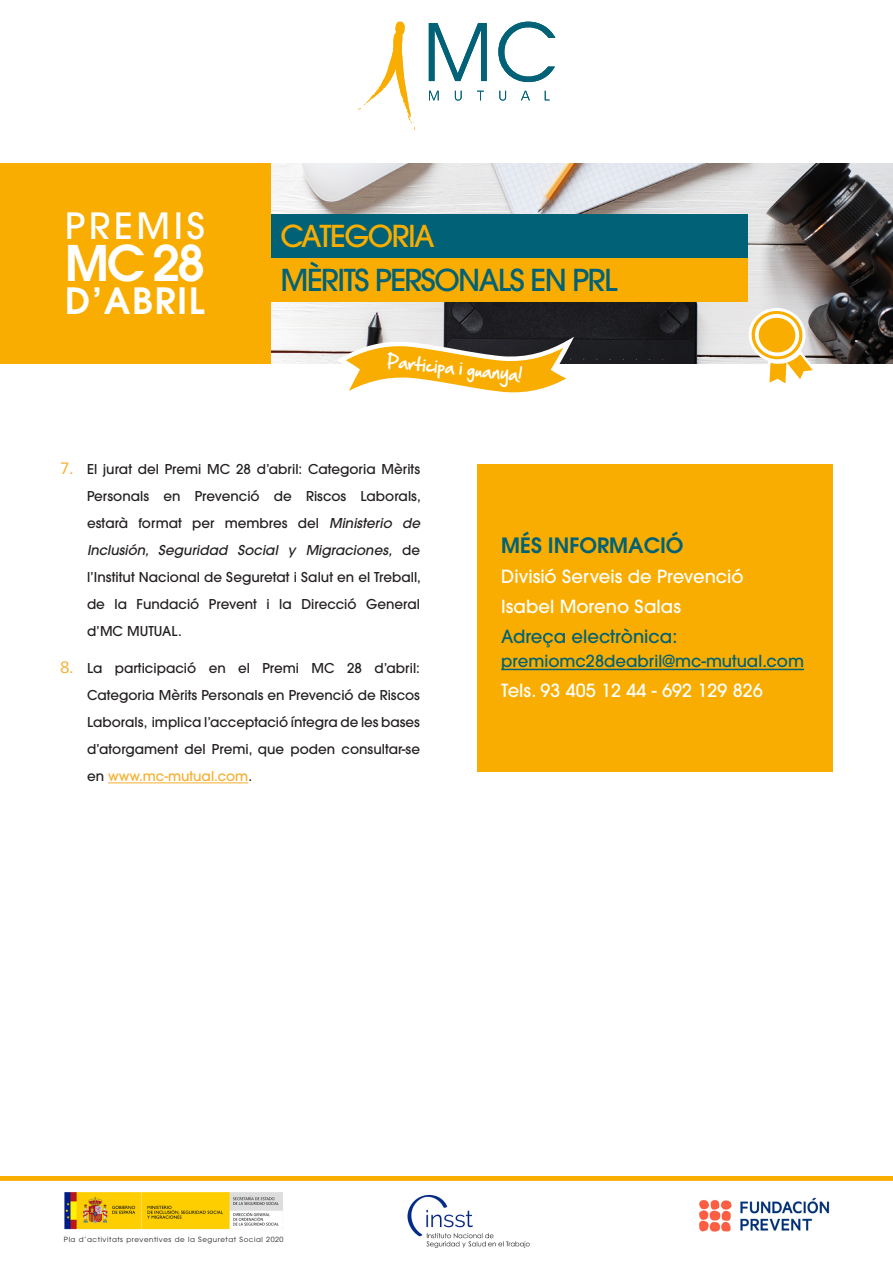
<style>
.page{position:relative;width:893px;height:1263px;background:#fff}
.page>*{position:absolute;margin:0;border:0;box-sizing:border-box;transform-origin:0 0}
.t1{font:600 48.75px "ITC Avant Garde Std";color:#fff}
.t2{font:600 36px "ITC Avant Garde Std";letter-spacing:.045em;color:#fff}
.t3{font:500 36px "ITC Avant Garde Std";letter-spacing:.1em;color:#fff}
.t4{font:500 30px "ITC Avant Garde Std";letter-spacing:-.05em;color:#016176}
.t5{font:500 30px "ITC Avant Garde Std";letter-spacing:-.05em;color:#f9ad00}
.Texto_normal{font:600 21px "ITC Avant Garde Std";color:#016176}
.Texto_normal-2{font:500 18px "ITC Avant Garde Std";color:#fff}
.Texto_normal-3{font:500 18px "ITC Avant Garde Std";color:#016176}
.Texto_normal-4{font:500 16.5px "ITC Avant Garde Std";color:#016176}
.t6{font:15.75px "Hand Of Sean";color:#fff}
.t7{font:500 13.5px/27px "ITC Avant Garde Std";color:#231f20}
.t8{font:7.05px "ITC Avant Garde Pro";letter-spacing:.075em;color:#231f20}
.s1{font-family:"Frutiger Neue LT Pro";font-weight:400;font-size:16.5px;color:#f6af31}
.s2{font-style:italic}
.s3{color:#f6af31}
</style>
<div class="page">
<img style="left:270px;top:164px;width:623px;height:200px">
<div style="left:270px;top:258px;width:477px;height:43px;background:#f9ad00"></div>
<div style="left:270px;top:215px;width:477px;height:43px;background:#016176"></div>
<svg style="left:332px;top:336px;width:250px;height:57px"></svg>
<svg style="left:358px;top:22px;width:58px;height:108px"></svg>
<svg style="left:498px;top:22px;width:57px;height:60px"></svg>
<svg style="left:455px;top:91px;width:7px;height:10px"></svg>
<svg style="left:477px;top:91px;width:7px;height:9px"></svg>
<svg style="left:499px;top:91px;width:7px;height:10px"></svg>
<svg style="left:521px;top:91px;width:9px;height:9px"></svg>
<svg style="left:545px;top:91px;width:5px;height:9px"></svg>
<svg style="left:429px;top:23px;width:58px;height:58px"></svg>
<svg style="left:429px;top:91px;width:10px;height:9px"></svg>
<svg style="left:747px;top:306px;width:73px;height:78px"></svg>
<div style="left:0;top:163px;width:270px;height:201px;background:#f9ad00"></div>
<div style="left:0;top:1176px;width:893px;height:5px;background:#f9ad00"></div>
<img style="left:407px;top:1194px;width:123px;height:54px">
<img style="left:699px;top:1197px;width:131px;height:35px">
<img style="left:64px;top:1192px;width:219px;height:38px">
<hr style="left:108px;top:783px;width:140px;height:1px;background:#f6af31">
<div style="left:477px;top:464px;width:356px;height:307px;background:#f9ad00"></div>
<hr style="left:501px;top:669px;width:303px;height:1px;background:#016176">
<h2 class="t3" style="left:65px;top:203px;width:141px">PREMIS</h2>
<h1 class="t1" style="left:65px;top:231px;width:141px">MC 28</h1>
<h2 class="t2" style="left:65px;top:278px;width:141px">D’ABRIL</h2>
<h3 class="t5" style="left:280px;top:217px;width:156px">CATEGORIA</h3>
<h3 class="t4" style="left:280px;top:261px;width:339px">MÈRITS PERSONALS EN PRL</h3>
<p class="t6" style="left:388px;top:346px;width:137px;rotate:6deg">Participa i guanya!</p>
<p class="t7" style="left:87px;top:455px;width:338px;text-indent:-27px"><span class="s1">7.</span> El jurat del Premi MC 28 d’abril: Categoria Mèrits Personals en Prevenció de Riscos Laborals, estarà format per membres del <span class="s2">Ministerio de Inclusión, Seguridad Social y Migraciones,</span> d e l’Institut Nacional de Seguretat i Salut en el Treball, de la Fundació Prevent i la Direcció General d’MC MUTUAL.</p>
<p class="t7" style="left:87px;top:654px;width:335px;text-align:justify;text-indent:-27px"><span class="s1">8.</span> La participació en el Premi MC 28 d’abril:<br>Categoria Mèrits Personals en Prevenció de Riscos Laborals, implica l’acceptació íntegra de les bases d’atorgament del Premi, que poden consultar-se en <span class="s3">www.mc-mutual.com</span>.</p>
<p class="Texto_normal" style="left:501px;top:532px;width:184px">MÉS INFORMACIÓ</p>
<p class="Texto_normal-2" style="left:501px;top:565px;width:244px">Divisió Serveis de Prevenció</p>
<p class="Texto_normal-2" style="left:501px;top:595px;width:181px">Isabel Moreno Salas</p>
<p class="Texto_normal-3" style="left:501px;top:625px;width:177px">Adreça electrònica:</p>
<p class="Texto_normal-4" style="left:501px;top:651px;width:304px">premiomc28deabril@mc-mutual.com</p>
<p class="Texto_normal-2" style="left:501px;top:679px;width:263px">Tels. 93 405 12 44 - 692 129 826</p>
<p class="t8" style="left:64px;top:1235px;width:221px">Pla d’activitats preventives de la Seguretat Social 2020</p>
</div>
